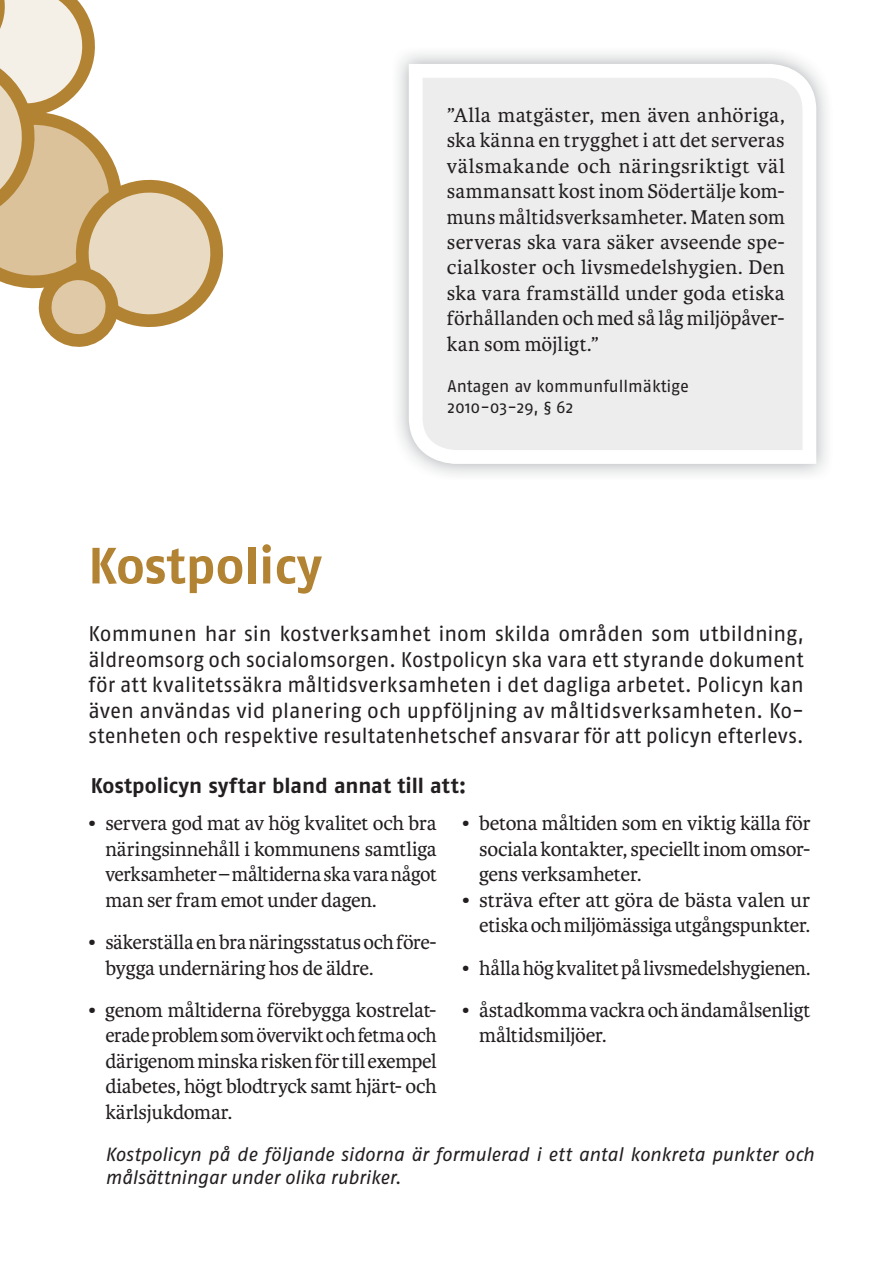
<style>
.page{position:relative;width:893px;height:1263px;background:#fff}
.page>*{position:absolute;margin:0;border:0;box-sizing:border-box;transform-origin:0 0}
.t1{font:700 50.85px "Fago Pro";color:#b38334}
.t2{font:21.15px/25.5px "Karmina";letter-spacing:-.015em;color:#231f20;text-align:justify}
.t3{font:21.15px/25.5px "Fago Pro";color:#231f20;text-align:justify}
.t4{font:700 21.15px "Fago Pro";color:#231f20}
.t5{font:italic 19.05px/23px "Fago Pro";letter-spacing:-.015em;color:#231f20}
.t6{font:16.95px/20.4px "Fago Pro";color:#231f20}
</style>
<div class="page">
<svg style="left:402px;top:57px;width:421px;height:414px;background:#eeeeef"></svg>
<svg style="left:0;top:0;width:223px;height:347px"></svg>
<p class="t2" style="left:447px;top:104px;width:339px">”Alla matgäster, men även anhöriga, ska känna en trygghet i att det serveras välsmakande och näringsriktigt väl sammansatt kost inom Södertälje kom&shy;muns måltidsverksamheter. Maten som serveras ska vara säker avseende spe&shy;cialkoster och livsmedelshygien. Den ska vara framställd under goda etiska förhållanden och med så låg miljöpåver&shy;kan som möjligt.”</p>
<p class="t6" style="left:447px;top:377px;width:243px">Antagen av kommunfullmäktige<br>2010-03-29, § 62</p>
<h1 class="t1" style="left:88px;top:547px;width:234px">Kostpolicy</h1>
<p class="t3" style="left:88px;top:623px;width:717px">Kommunen har sin kostverksamhet inom skilda områden som utbildning, äldreomsorg och socialomsorgen. Kostpolicyn ska vara ett styrande dokument för att kvalitetssäkra måltidsverksamheten i det dagliga arbetet. Policyn kan även användas vid planering och uppföljning av måltidsverksamheten. Ko&shy;stenheten och respektive resultatenhetschef ansvarar för att policyn efterlevs.</p>
<p class="t4" style="left:91px;top:778px;width:377px">Kostpolicyn syftar bland annat till att:</p>
<p class="t2" style="left:105px;top:812px;width:333px;text-indent:-17px">• servera god mat av hög kvalitet och bra näringsinnehåll i kommunens samtliga verksamheter – måltiderna ska vara något man ser fram emot under dagen.</p>
<p class="t2" style="left:105px;top:931px;width:333px;text-indent:-17px">• säkerställa en bra näringsstatus och före&shy;bygga undernäring hos de äldre.</p>
<p class="t2" style="left:105px;top:999px;width:333px;text-indent:-17px">• genom måltiderna förebygga kostrelat&shy;erade problem som övervikt och fetma och därigenom minska risken för till exempel diabetes, högt blodtryck samt hjärt- och kärlsjukdomar.</p>
<p class="t2" style="left:479px;top:812px;width:333px;text-indent:-17px">• betona måltiden som en viktig källa för sociala kontakter, speciellt inom omsor&shy;gens verksamheter.</p>
<p class="t2" style="left:462px;top:889px;width:350px;text-align:right">• sträva efter att göra de bästa valen ur etiska och miljömässiga utgångspunkter.</p>
<p class="t2" style="left:462px;top:957px;width:350px">• hålla hög kvalitet på livsmedelshygienen.</p>
<p class="t2" style="left:479px;top:999px;width:333px;text-indent:-17px">• åstadkomma vackra och ändamålsenligt måltidsmiljöer.</p>
<p class="t5" style="left:105px;top:1144px;width:710px">Kostpolicyn på de följande sidorna är formulerad i ett antal konkreta punkter och målsättningar under olika rubriker.</p>
</div>
